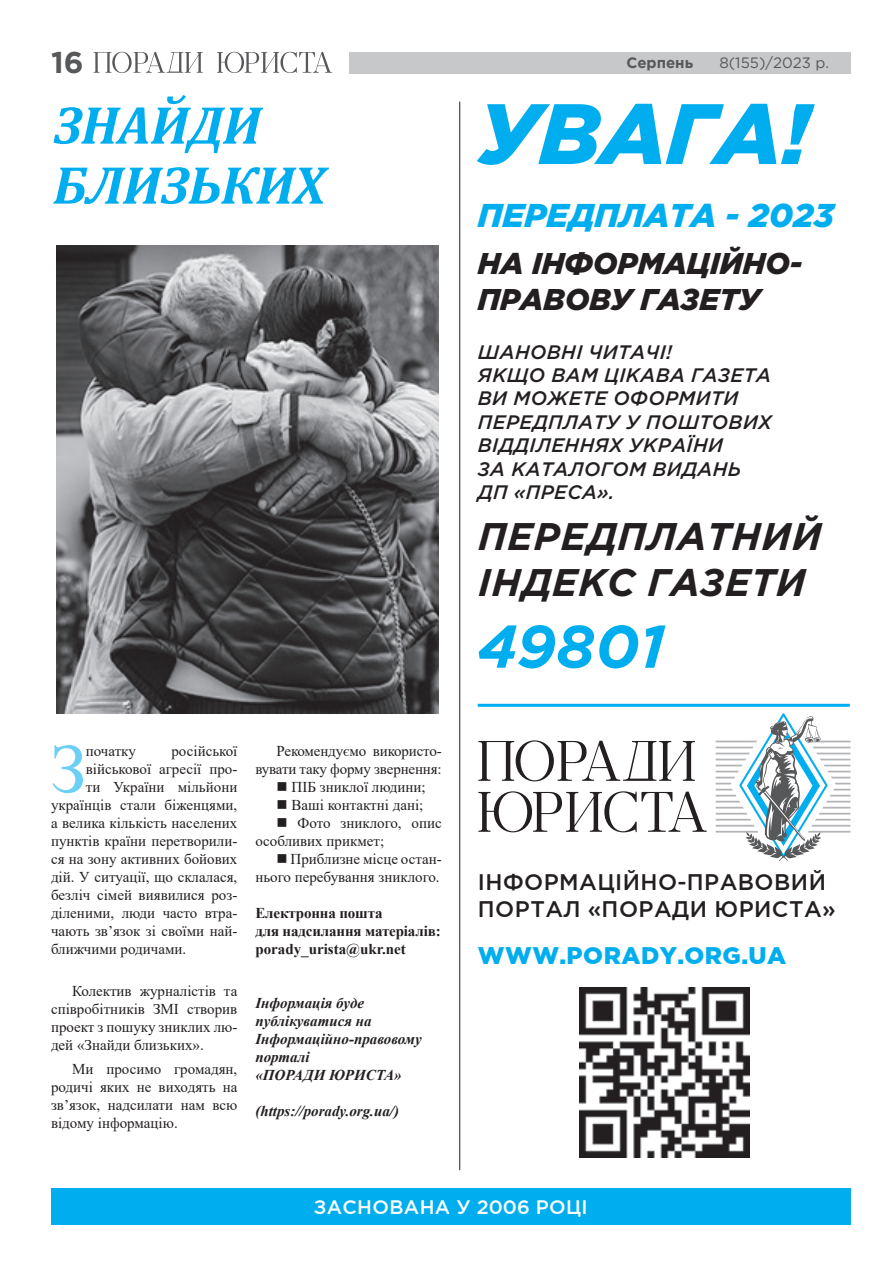
<style>
.page{position:relative;width:893px;height:1263px;background:#fff}
.page>*{position:absolute;margin:0;border:0;box-sizing:border-box;transform-origin:0 0}
.t1{font:italic 900 85.5px "Gotham Pro";color:#00aeef}
.t2{font:69.3px "Times New Roman";color:#6bcff6}
.t3{font:italic 700 60px "Gotham Pro";color:#00aeef}
.t4{font:italic 700 54px/60px "Cambria";letter-spacing:-.01em;color:#00aeef}
.t5{font:italic 700 38.55px/46.2px "Gotham Pro";letter-spacing:.02em;color:#231f20}
.t6{font:italic 900 33px "Gotham Pro";color:#00aeef}
.t7{font:italic 900 30px/36px "Gotham Pro";color:#231f20}
.t8{font:700 30px "Gotham Pro";color:#57585a}
.t9{font:900 24px "Gotham Pro";letter-spacing:.02em;color:#00aeef}
.t10{font:500 22.5px/27px "Gotham Pro";letter-spacing:.02em;color:#231f20}
.t11{font:italic 500 19.5px/23.4px "Gotham Pro";letter-spacing:.02em;color:#231f20}
.t12{font:500 19.5px "Gotham Pro";letter-spacing:.02em;color:#fff}
.t13{font:15px/18px "Times New Roman";color:#231f20;text-align:justify}
.t14{font:italic 700 15px/18px "Times New Roman";color:#231f20}
.t15{font:700 15px/18px "Times New Roman";letter-spacing:-.01em;color:#231f20}
.t16{font:15px "Gotham Pro";color:#57585a}
.t17{font:700 15px "Gotham Pro";color:#57585a}
</style>
<div class="page">
<div style="left:349px;top:52px;width:501px;height:21px;background:#c7c8ca"></div>
<svg style="left:217px;top:52px;width:115px;height:21px"></svg>
<svg style="left:93px;top:52px;width:110px;height:21px"></svg>
<div style="left:51px;top:1188px;width:799px;height:37px;background:#00aeef"></div>
<hr style="left:459px;top:102px;width:1px;height:1068px;background:#231f20">
<svg style="left:478px;top:791px;width:229px;height:41px"></svg>
<svg style="left:478px;top:740px;width:217px;height:41px"></svg>
<svg style="left:716px;top:713px;width:134px;height:148px"></svg>
<hr style="left:478px;top:704px;width:372px;height:3px;background:#00aeef">
<img style="left:56px;top:245px;width:383px;height:468px">
<img style="left:579px;top:987px;width:170px;height:170px">
<h3 class="t8" style="left:51px;top:45px;width:34px">16</h3>
<p class="t17" style="left:626px;top:54px;width:68px">Серпень</p>
<p class="t16" style="left:719px;top:55px;width:111px">8(155)/2023 р.</p>
<h3 class="t4" style="left:53px;top:93px;width:274px">ЗНАЙДИ<br>БЛИЗЬКИХ</h3>
<h1 class="t1" style="left:478px;top:84px;width:332px">УВАГА!</h1>
<h3 class="t6" style="left:478px;top:196px;width:358px">ПЕРЕДПЛАТА - 2023</h3>
<h3 class="t7" style="left:478px;top:244px;width:326px">НА ІНФОРМАЦІЙНО-<br>ПРАВОВУ ГАЗЕТУ</h3>
<h3 class="t11" style="left:478px;top:340px;width:295px">ШАНОВНІ ЧИТАЧІ!<br>ЯКЩО ВАМ ЦІКАВА ГАЗЕТА<br>ВИ МОЖЕТЕ ОФОРМИТИ<br>ПЕРЕДПЛАТУ У ПОШТОВИХ<br>ВІДДІЛЕННЯХ УКРАЇНИ<br>ЗА КАТАЛОГОМ ВИДАНЬ<br>ДП «ПРЕСА».</h3>
<h3 class="t5" style="left:478px;top:512px;width:345px">ПЕРЕДПЛАТНИЙ<br>ІНДЕКС ГАЗЕТИ</h3>
<h3 class="t3" style="left:478px;top:612px;width:189px">49801</h3>
<h2 class="t2" style="left:51px;top:720px;width:36px">З</h2>
<p class="t13" style="left:86px;top:742px;width:52px">початку</p>
<p class="t13" style="left:171px;top:742px;width:67px">російської</p>
<p class="t13" style="left:86px;top:760px;width:153px">військової агресії про-</p>
<p class="t13" style="left:86px;top:778px;width:153px">ти України мільйони</p>
<p class="t13" style="left:51px;top:796px;width:188px">українців стали біженцями,</p>
<p class="t13" style="left:51px;top:814px;width:188px">а велика кількість населених</p>
<p class="t13" style="left:51px;top:832px;width:188px">пунктів країни перетворили-</p>
<p class="t13" style="left:51px;top:850px;width:188px">ся на зону активних бойових</p>
<p class="t13" style="left:51px;top:868px;width:188px">дій. У ситуації, що склалася,</p>
<p class="t13" style="left:51px;top:886px;width:188px">безліч сімей виявилися роз-</p>
<p class="t13" style="left:51px;top:904px;width:188px">діленими, люди часто втра-</p>
<p class="t13" style="left:51px;top:922px;width:188px">чають зв’язок зі своїми най-</p>
<p class="t13" style="left:51px;top:940px;width:137px">ближчими родичами.</p>
<p class="t13" style="left:51px;top:982px;width:188px;text-indent:21px">Колектив журналістів та співробітників ЗМІ створив проект з пошуку зниклих лю&shy;дей «Знайди близьких».</p>
<p class="t13" style="left:51px;top:1060px;width:188px;text-indent:21px">Ми просимо громадян, родичі яких не виходять на зв’язок, надсилати нам всю відому інформацію.</p>
<p class="t13" style="left:255px;top:742px;width:188px;text-align:right">Рекомендуємо використо&shy;вувати таку форму звернення:</p>
<p class="t13" style="left:277px;top:778px;width:151px">■ ПІБ зниклої людини;</p>
<p class="t13" style="left:277px;top:796px;width:148px">■ Ваші контактні дані;</p>
<p class="t13" style="left:255px;top:814px;width:188px;text-indent:21px">■ Фото зниклого, опис особливих прикмет;</p>
<p class="t13" style="left:255px;top:850px;width:188px;text-align:right">■ Приблизне місце остан&shy;нього перебування зниклого.</p>
<p class="t15" style="left:255px;top:904px;width:187px">Електронна пошта<br>для надсилання матеріалів: porady_urista@ukr.net</p>
<p class="t14" style="left:255px;top:994px;width:168px">Інформація буде публікуватися на<br>Інформаційно-правовому порталі<br>«ПОРАДИ ЮРИСТА»</p>
<p class="t14" style="left:255px;top:1102px;width:145px">(https://porady.org.ua/)</p>
<h3 class="t10" style="left:478px;top:868px;width:359px">ІНФОРМАЦІЙНО-ПРАВОВИЙ<br>ПОРТАЛ «ПОРАДИ ЮРИСТА»</h3>
<h3 class="t9" style="left:478px;top:941px;width:310px">WWW.PORADY.ORG.UA</h3>
<h3 class="t12" style="left:314px;top:1196px;width:276px">ЗАСНОВАНА У 2006 РОЦІ</h3>
</div>
